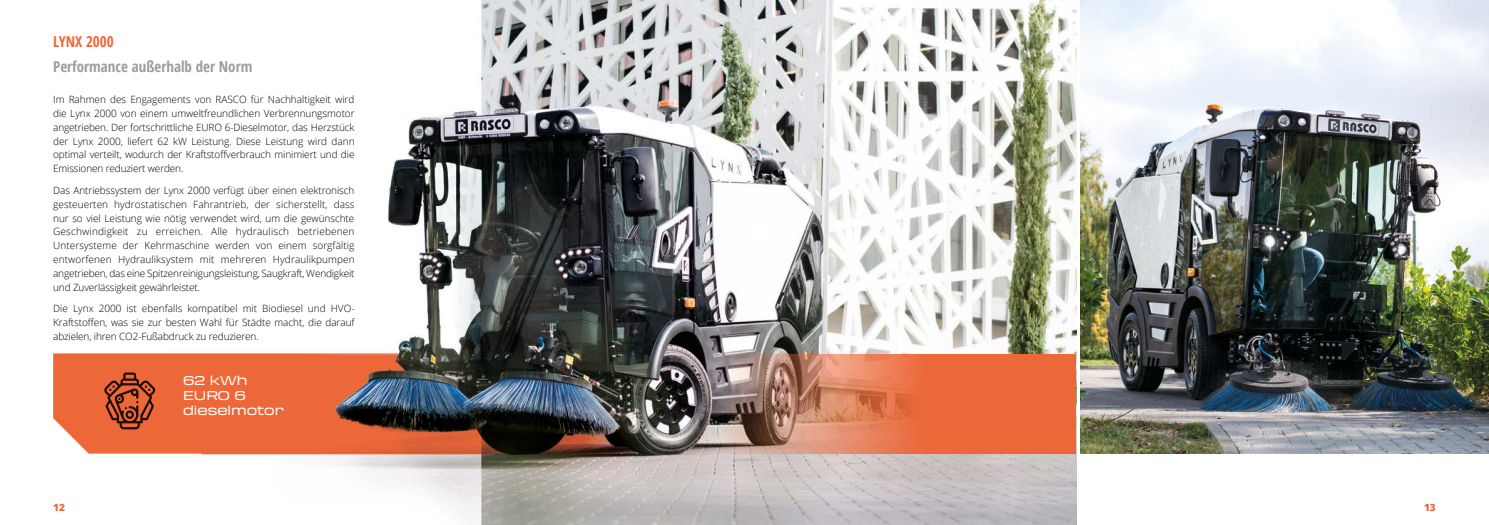
<style>
.page{position:relative;width:1489px;height:525px;background:#fff}
.page>*{position:absolute;margin:0;border:0;box-sizing:border-box;transform-origin:0 0}
.t1{font:700 condensed 15px "Open Sans";color:#9d9d9c}
.t2{font:700 condensed 15px "Open Sans";color:#ed6839}
.t3{font:expanded 12.5px/15px "Transducer Test";color:#fff}
.t4{font:300 10px/13.8px "Open Sans";letter-spacing:-.015em;color:#000;text-align:justify}
.t5{font:800 10px "Open Sans";color:#ed6839}
</style>
<div class="page">
<img style="left:1080px;top:0;width:408px;height:453px">
<img style="left:168px;top:0;width:908px;height:524px">
<img style="left:691px;top:354px;width:385px;height:99px">
<svg style="left:53px;top:353px;width:345px;height:100px;background:#da663e"></svg>
<h1 class="t2" style="left:53px;top:35px;width:62px">LYNX 2000</h1>
<h1 class="t1" style="left:53px;top:61px;width:201px">Performance außerhalb der Norm</h1>
<p class="t4" style="left:53px;top:94px;width:303px">Im Rahmen des Engagements von RASCO für Nachhaltigkeit wird die Lynx 2000 von einem umweltfreundlichen Verbrennungsmotor angetrieben. Der fortschrittliche EURO 6-Dieselmotor, das Herzstück der Lynx 2000, liefert 62 kW Leistung. Diese Leistung wird dann optimal verteilt, wodurch der Kraftstoffverbrauch minimiert und die Emissionen reduziert werden.</p>
<p class="t4" style="left:53px;top:184px;width:303px">Das Antriebssystem der Lynx 2000 verfügt über einen elektronisch gesteuerten hydrostatischen Fahrantrieb, der sicherstellt, dass nur so viel Leistung wie nötig verwendet wird, um die gewünschte Geschwindigkeit zu erreichen. Alle hydraulisch betriebenen Untersysteme der Kehrmaschine werden von einem sorgfältig entworfenen Hydrauliksystem mit mehreren Hydraulikpumpen angetrieben, das eine Spitzenreinigungsleistung, Saugkraft, Wendigkeit und Zuverlässigkeit gewährleistet.</p>
<p class="t4" style="left:53px;top:303px;width:303px">Die Lynx 2000 ist ebenfalls kompatibel mit Biodiesel und HVO-Kraftstoffen, was sie zur besten Wahl für Städte macht, die darauf abzielen, ihren CO2-Fußabdruck zu reduzieren.</p>
<p class="t3" style="left:183px;top:374px;width:102px">62 kWh<br>EURO 6 dieselmotor</p>
<p class="t5" style="left:53px;top:501px;width:13px">12</p>
<p class="t5" style="left:1423px;top:501px;width:13px">13</p>
</div>
